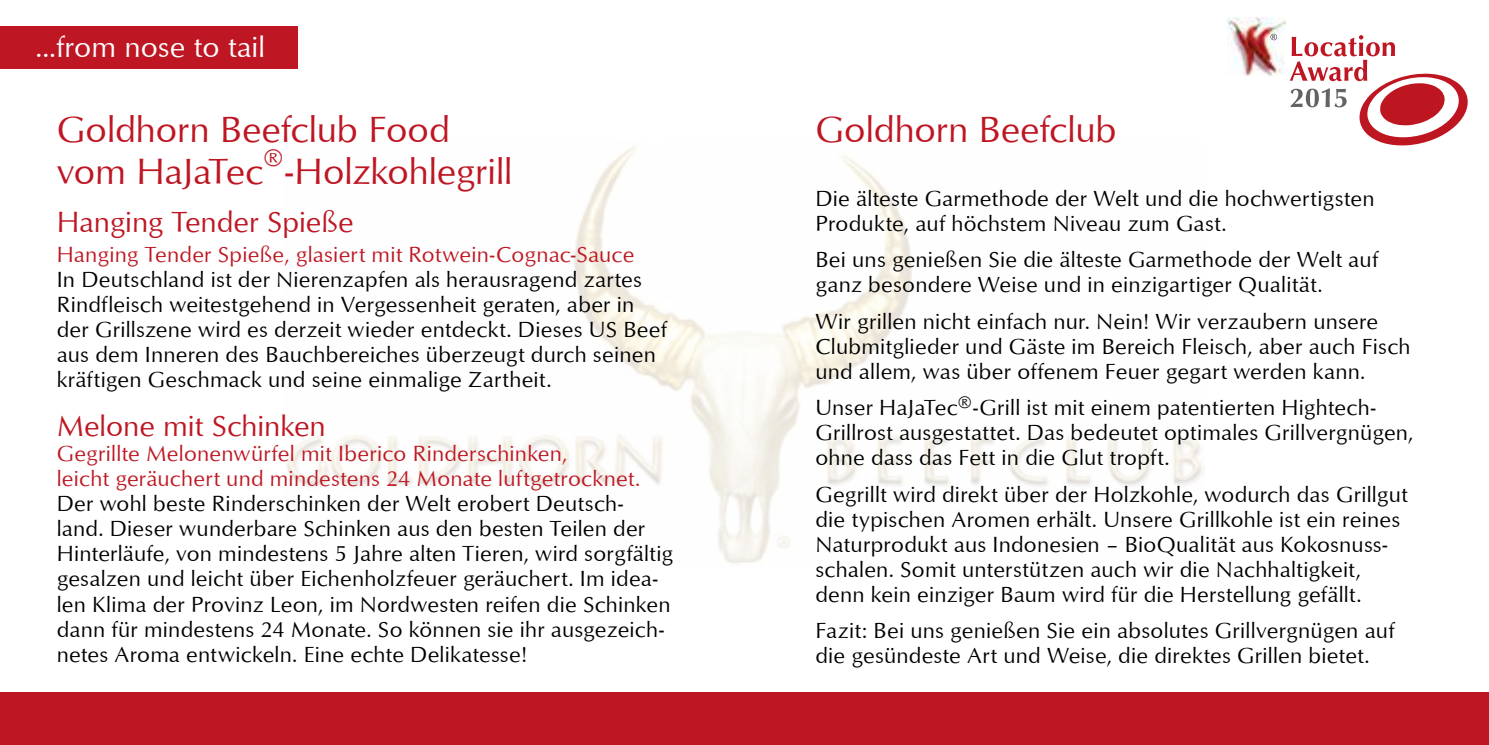
<style>
.page{position:relative;width:1489px;height:745px;background:#fff}
.page>*{position:absolute;margin:0;border:0;box-sizing:border-box;transform-origin:0 0}
.t1{font:37.5px/41.2px "Optimum";letter-spacing:-.005em;color:#be1622}
.t2{font:30px "Optimum";color:#be1622}
.t3{font:30px "Optimum";color:#fff}
.t4{font:25px "Optimum";color:#be1622}
.t5{font:22.5px/25px "Optimum";letter-spacing:.01em;color:#000}
.t6{font:22.5px/25px "Optimum";letter-spacing:.01em;color:#be1823}
</style>
<div class="page">
<img style="left:1227px;top:18px;width:58px;height:57px">
<svg style="left:1270px;top:34px;width:6px;height:6px"></svg>
<svg style="left:1289px;top:35px;width:178px;height:110px"></svg>
<div style="left:0;top:691px;width:744px;height:53px;background:#be1622"></div>
<div style="left:744px;top:691px;width:744px;height:53px;background:#be1622"></div>
<div style="left:0;top:27px;width:298px;height:42px;background:#be1622"></div>
<img style="left:286px;top:146px;width:918px;height:418px">
<h2 class="t3" style="left:35px;top:28px;width:231px">...from nose to tail</h2>
<h1 class="t1" style="left:57px;top:108px;width:394px">Goldhorn Beefclub Food vom HaJaTec</h1>
<p class="t4" style="left:264px;top:142px;width:21px">®</p>
<h1 class="t1" style="left:285px;top:149px;width:229px">-Holzkohlegrill</h1>
<h2 class="t2" style="left:57px;top:203px;width:298px">Hanging Tender Spieße</h2>
<p class="t6" style="left:57px;top:241px;width:579px">Hanging Tender Spieße, glasiert mit Rotwein-Cognac-Sauce</p>
<p class="t5" style="left:57px;top:266px;width:611px">In Deutschland ist der Nierenzapfen als herausragend zartes Rindfleisch weitestgehend in Vergessenheit geraten, aber in der Grillszene wird es derzeit wieder entdeckt. Dieses US Beef aus dem Inneren des Bauchbereiches überzeugt durch seinen kräftigen Geschmack und seine einmalige Zartheit.</p>
<h2 class="t2" style="left:57px;top:407px;width:270px">Melone mit Schinken</h2>
<p class="t6" style="left:57px;top:440px;width:585px">Gegrillte Melonenwürfel mit Iberico Rinderschinken,<br>leicht geräuchert und mindestens 24 Monate luftgetrocknet.</p>
<p class="t5" style="left:57px;top:490px;width:618px">Der wohl beste Rinderschinken der Welt erobert Deutsch&shy;land. Dieser wunderbare Schinken aus den besten Teilen der Hinterläufe, von mindestens 5 Jahre alten Tieren, wird sorgfältig gesalzen und leicht über Eichenholzfeuer geräuchert. Im idea&shy;len Klima der Provinz Leon, im Nordwesten reifen die Schinken dann für mindestens 24 Monate. So können sie ihr ausgezeich&shy;netes Aroma entwickeln. Eine echte Delikatesse!</p>
<h1 class="t1" style="left:815px;top:108px;width:303px">Goldhorn Beefclub</h1>
<p class="t5" style="left:815px;top:185px;width:560px">Die älteste Garmethode der Welt und die hochwertigsten<br>Produkte, auf höchstem Niveau zum Gast.</p>
<p class="t5" style="left:815px;top:246px;width:564px">Bei uns genießen Sie die älteste Garmethode der Welt auf ganz besondere Weise und in einzigartiger Qualität.</p>
<p class="t5" style="left:815px;top:308px;width:596px">Wir grillen nicht einfach nur. Nein! Wir verzaubern unsere<br>Clubmitglieder und Gäste im Bereich Fleisch, aber auch Fisch und allem, was über offenem Feuer gegart werden kann.</p>
<p class="t5" style="left:815px;top:394px;width:599px">Unser HaJaTec<sup>®</sup>-Grill ist mit einem patentierten Hightech-<br>Grillrost ausgestattet. Das bedeutet optimales Grillvergnügen, ohne dass das Fett in die Glut tropft.</p>
<p class="t5" style="left:815px;top:480px;width:594px">Gegrillt wird direkt über der Holzkohle, wodurch das Grillgut die typischen Aromen erhält. Unsere Grillkohle ist ein reines Naturprodukt aus Indonesien – BioQualität aus Kokosnuss&shy;schalen. Somit unterstützen auch wir die Nachhaltigkeit, denn kein einziger Baum wird für die Herstellung gefällt.</p>
<p class="t5" style="left:815px;top:617px;width:580px">Fazit: Bei uns genießen Sie ein absolutes Grillvergnügen auf die gesündeste Art und Weise, die direktes Grillen bietet.</p>
</div>
